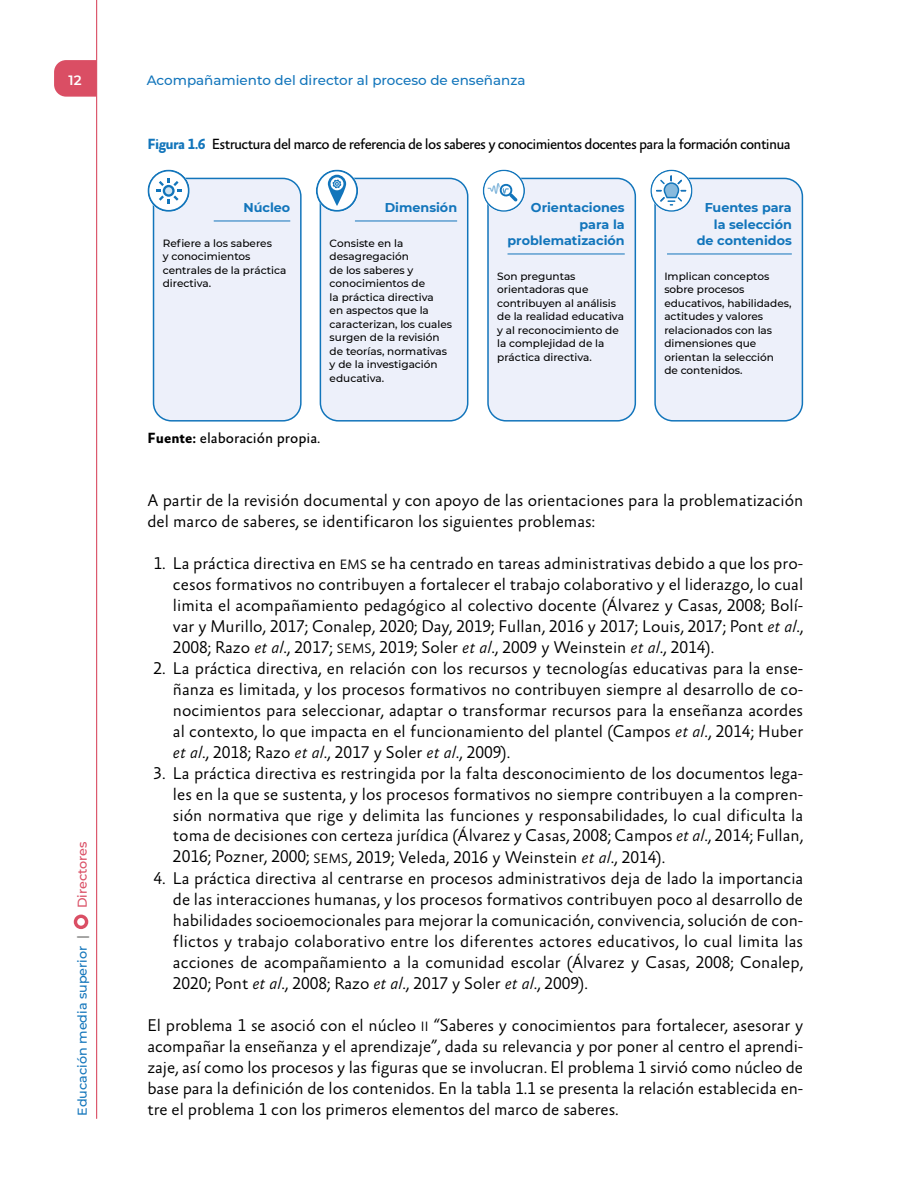
<style>
.page{position:relative;width:918px;height:1188px;background:#fff}
.page>*{position:absolute;margin:0;border:0;box-sizing:border-box;transform-origin:0 0}
.t1{font:300 17.25px/21px "Absara Sans TF";color:#000;text-align:justify}
.t2{font:15px "Absara Sans TF";letter-spacing:-.045em;color:#000}
.t3{font:15px "Absara Sans TF";color:#000}
.t4{font:500 13.5px "Montserrat";color:#1275bb}
.t5{font:600 13.5px "Montserrat";color:#fff}
.t6{font:700 12.75px/16.5px "Montserrat";color:#1275bb;text-align:right}
.t7{font:500 12.75px "Montserrat";color:#1275bb}
.t8{font:500 12.75px "Montserrat";color:#da4e64}
.t9{font:500 10.5px/13.5px "Montserrat";color:#000}
.s1{font-weight:700;color:#1275bb}
.s2{font-weight:700;color:#9d9d9c}
.s3{font-weight:700}
.s4{font-size:13.8px}
.s5{font-style:italic}
</style>
<div class="page">
<hr style="left:96px;top:0;width:1px;height:1118px;background:#da4e64">
<svg style="left:54px;top:60px;width:42px;height:37px;background:#db576c"></svg>
<svg style="left:74px;top:915px;width:14px;height:14px"></svg>
<div style="left:154px;top:178px;width:147px;height:243px;background:#edf0fa;border-radius:18px"></div>
<hr style="left:214px;top:221px;width:76px;height:1px;background:#1275bb">
<div style="left:153px;top:178px;width:149px;height:244px;border:2px solid #1275bb;border-radius:18px"></div>
<svg style="left:147px;top:170px;width:43px;height:42px"></svg>
<div style="left:320px;top:178px;width:148px;height:243px;background:#edf0fa;border-radius:18px"></div>
<hr style="left:355px;top:221px;width:102px;height:1px;background:#1275bb">
<div style="left:320px;top:178px;width:148px;height:244px;border:2px solid #1275bb;border-radius:18px"></div>
<svg style="left:316px;top:170px;width:42px;height:42px"></svg>
<div style="left:488px;top:178px;width:147px;height:243px;background:#edf0fa;border-radius:18px"></div>
<hr style="left:508px;top:254px;width:117px;height:1px;background:#1275bb">
<div style="left:487px;top:178px;width:149px;height:244px;border:2px solid #1275bb;border-radius:18px"></div>
<svg style="left:483px;top:170px;width:42px;height:42px"></svg>
<div style="left:655px;top:178px;width:147px;height:243px;background:#edf0fa;border-radius:18px"></div>
<hr style="left:667px;top:254px;width:125px;height:1px;background:#1275bb">
<div style="left:654px;top:178px;width:149px;height:244px;border:2px solid #1275bb;border-radius:18px"></div>
<svg style="left:650px;top:170px;width:43px;height:42px"></svg>
<p class="t5" style="left:69px;top:71px;width:15px">12</p>
<p class="t4" style="left:147px;top:71px;width:380px">Acompañamiento del director al proceso de enseñanza</p>
<p class="t2" style="left:147px;top:136px;width:645px"><span class="s1">Figura 1.6</span> Estructura del marco de referencia de los saberes y conocimientos docentes para la formación continua</p>
<p class="t8" style="left:73px;top:908px;width:68px;rotate:-90deg">Directores</p>
<p class="t7" style="left:73px;top:1116px;width:182px;rotate:-90deg">Educación media superior <span class="s2">|</span></p>
<p class="t6" style="left:243px;top:199px;width:48px">Núcleo</p>
<p class="t9" style="left:163px;top:236px;width:125px">Refiere a los saberes<br>y conocimientos centrales de la práctica directiva.</p>
<p class="t6" style="left:385px;top:199px;width:74px">Dimensión</p>
<p class="t9" style="left:330px;top:236px;width:124px">Consiste en la desagregación<br>de los saberes y conocimientos de<br>la práctica directiva<br>en aspectos que la caracterizan, los cuales surgen de la revisión de teorías, normativas y de la investigación educativa.</p>
<p class="t3" style="left:147px;top:430px;width:173px"><span class="s3">Fuente:</span> elaboración propia.</p>
<p class="t6" style="left:508px;top:199px;width:119px">Orientaciones para la problematización</p>
<p class="t9" style="left:497px;top:269px;width:128px">Son preguntas orientadoras que contribuyen al análisis de la realidad educativa y al reconocimiento de la complejidad de la práctica directiva.</p>
<p class="t6" style="left:697px;top:199px;width:97px">Fuentes para la selección de contenidos</p>
<p class="t9" style="left:664px;top:269px;width:129px">Implican conceptos sobre procesos educativos, habilidades, actitudes y valores relacionados con las dimensiones que orientan la selección<br>de contenidos.</p>
<p class="t1" style="left:147px;top:490px;width:657px">A partir de la revisión documental y con apoyo de las orientaciones para la problematización del marco de saberes, se identificaron los siguientes problemas:</p>
<p class="t1" style="left:173px;top:553px;width:632px;text-indent:-20px">1. La práctica directiva en <span class="s4">EMS</span> se ha centrado en tareas administrativas debido a que los pro&shy;cesos formativos no contribuyen a fortalecer el trabajo colaborativo y el liderazgo, lo cual limita el acompañamiento pedagógico al colectivo docente (Álvarez y Casas, 2008; Bolí&shy;var y Murillo, 2017; Conalep, 2020; Day, 2019; Fullan, 2016 y 2017; Louis, 2017; Pont <span class="s5">et al</span>., 2008; Razo <span class="s5">et al</span>., 2017; <span class="s4">SEMS</span>, 2019; Soler <span class="s5">et al</span>., 2009 y Weinstein <span class="s5">et al</span>., 2014).</p>
<p class="t1" style="left:173px;top:658px;width:632px;text-indent:-20px">2. La práctica directiva, en relación con los recursos y tecnologías educativas para la ense&shy;ñanza es limitada, y los procesos formativos no contribuyen siempre al desarrollo de co&shy;nocimientos para seleccionar, adaptar o transformar recursos para la enseñanza acordes al contexto, lo que impacta en el funcionamiento del plantel (Campos <span class="s5">et al</span>., 2014; Huber <span class="s5">et al</span>., 2018; Razo <span class="s5">et al</span>., 2017 y Soler <span class="s5">et al</span>., 2009).</p>
<p class="t1" style="left:173px;top:763px;width:632px;text-indent:-20px">3. La práctica directiva es restringida por la falta desconocimiento de los documentos lega&shy;les en la que se sustenta, y los procesos formativos no siempre contribuyen a la compren&shy;sión normativa que rige y delimita las funciones y responsabilidades, lo cual dificulta la toma de decisiones con certeza jurídica (Álvarez y Casas, 2008; Campos <span class="s5">et al</span>., 2014; Fullan, 2016; Pozner, 2000; <span class="s4">SEMS</span>, 2019; Veleda, 2016 y Weinstein <span class="s5">et al</span>., 2014).</p>
<p class="t1" style="left:173px;top:868px;width:632px;text-indent:-20px">4. La práctica directiva al centrarse en procesos administrativos deja de lado la importancia de las interacciones humanas, y los procesos formativos contribuyen poco al desarrollo de habilidades socioemocionales para mejorar la comunicación, convivencia, solución de con&shy;flictos y trabajo colaborativo entre los diferentes actores educativos, lo cual limita las acciones de acompañamiento a la comunidad escolar (Álvarez y Casas, 2008; Conalep, 2020; Pont <span class="s5">et al</span>., 2008; Razo <span class="s5">et al</span>., 2017 y Soler <span class="s5">et al</span>., 2009).</p>
<p class="t1" style="left:147px;top:1015px;width:657px">El problema 1 se asoció con el núcleo <span class="s4">II</span> “Saberes y conocimientos para fortalecer, asesorar y acompañar la enseñanza y el aprendizaje”, dada su relevancia y por poner al centro el aprendi&shy;zaje, así como los procesos y las figuras que se involucran. El problema 1 sirvió como núcleo de base para la definición de los contenidos. En la tabla 1.1 se presenta la relación establecida en&shy;tre el problema 1 con los primeros elementos del marco de saberes.</p>
</div>
